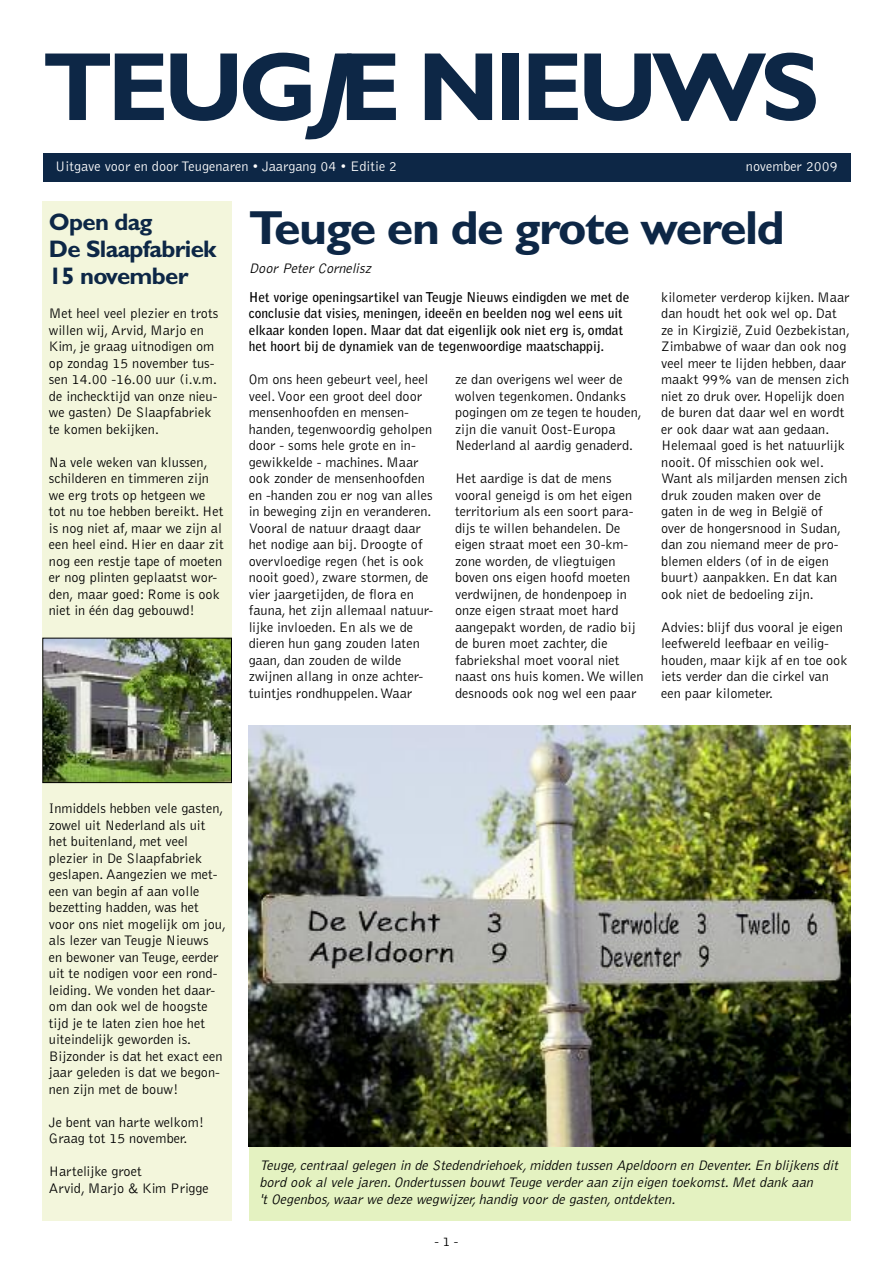
<style>
.page{position:relative;width:893px;height:1263px;background:#fff}
.page>*{position:absolute;margin:0;border:0;box-sizing:border-box;transform-origin:0 0}
.t1{font:700 97.5px "Gill Sans";letter-spacing:-.055em;color:#0d2746}
.t2{font:700 48px "Gill Sans";letter-spacing:-.03em;color:#0d2746}
.t3{font:700 24px/27px "Gill Sans";letter-spacing:-.03em;color:#0d2746}
.t4{font:300 14.25px/16.5px "Bell Gothic";color:#000}
.t5{font:italic 300 14.25px/17.1px "Bell Gothic";color:#000}
.t6{font:300 14.25px "Bell Gothic";color:#fff}
.t7{font:700 13.5px/16.5px "Bell Gothic";color:#000}
.t8{font:300 13.5px "Bell Gothic";color:#000}
.s1{font-style:italic}
.s2{font-family:"Helvetica";font-weight:400;font-size:16.5px}
</style>
<div class="page">
<div style="left:249px;top:1026px;width:601px;height:194px;background:#e4f2c1"></div>
<img style="left:249px;top:726px;width:601px;height:420px">
<div style="left:43px;top:201px;width:189px;height:1019px;background:#f3f6dc"></div>
<div style="left:43px;top:153px;width:807px;height:29px;background:#0d2746"></div>
<img style="left:45px;top:640px;width:185px;height:141px">
<div style="left:43px;top:638px;width:189px;height:145px;border:1px solid #000"></div>
<h1 class="t1" style="left:43px;top:50px;width:779px">TEUG<span class="s1">J</span>E NIEUWS</h1>
<p class="t6" style="left:55px;top:161px;width:343px">Uitgave voor en door Teugenaren <span class="s2">•</span> Jaargang 04 <span class="s2">•</span> Editie 2</p>
<p class="t6" style="left:746px;top:161px;width:93px">november 2009</p>
<h3 class="t3" style="left:49px;top:210px;width:169px">Open dag<br>De Slaapfabriek<br>15 november</h3>
<p class="t4" style="left:49px;top:306px;width:171px">Met heel veel plezier en trots willen wij, Arvid, Marjo en<br>Kim, je graag uitnodigen om op zondag 15 november tus&shy;sen 14.00 -16.00 uur (i.v.m. de inchecktijd van onze nieu&shy;we gasten) De Slaapfabriek te komen bekijken.</p>
<p class="t4" style="left:49px;top:454px;width:176px">Na vele weken van klussen, schilderen en timmeren zijn we erg trots op hetgeen we tot nu toe hebben bereikt. Het is nog niet af, maar we zijn al een heel eind. Hier en daar zit nog een restje tape of moeten er nog plinten geplaatst wor&shy;den, maar goed: Rome is ook niet in één dag gebouwd!</p>
<h2 class="t2" style="left:249px;top:210px;width:538px">Teuge en de grote wereld</h2>
<p class="t5" style="left:249px;top:260px;width:126px">Door Peter Cornelisz</p>
<p class="t7" style="left:249px;top:289px;width:382px">Het vorige openingsartikel van Teugje Nieuws eindigden we met de conclusie dat visies, meningen, ideeën en beelden nog wel eens uit elkaar konden lopen. Maar dat dat eigenlijk ook niet erg is, omdat het hoort bij de dynamiek van de tegenwoordige maatschappij.</p>
<p class="t4" style="left:455px;top:372px;width:188px">ze dan overigens wel weer de wolven tegenkomen. Ondanks pogingen om ze tegen te houden, zijn die vanuit Oost-Europa<br>Nederland al aardig genaderd.</p>
<p class="t4" style="left:455px;top:471px;width:190px">Het aardige is dat de mens vooral geneigd is om het eigen territorium als een soort para&shy;dijs te willen behandelen. De eigen straat moet een 30-km&shy;zone worden, de vliegtuigen boven ons eigen hoofd moeten verdwijnen, de hondenpoep in onze eigen straat moet hard aangepakt worden, de radio bij de buren moet zachter, die fabriekshal moet vooral niet naast ons huis komen.We willen desnoods ook nog wel een paar</p>
<p class="t4" style="left:249px;top:372px;width:186px">Om ons heen gebeurt veel, heel veel.Voor een groot deel door mensenhoofden en mensen&shy;handen, tegenwoordig geholpen door - soms hele grote en in&shy;gewikkelde - machines. Maar ook zonder de mensenhoofden en -handen zou er nog van alles in beweging zijn en veranderen.<br>Vooral de natuur draagt daar het nodige aan bij. Droogte of overvloedige regen (het is ook nooit goed), zware stormen, de vier jaargetijden, de flora en fauna, het zijn allemaal natuur&shy;lijke invloeden. En als we de dieren hun gang zouden laten gaan, dan zouden de wilde zwijnen allang in onze achter&shy;tuintjes rondhuppelen.Waar</p>
<p class="t4" style="left:661px;top:289px;width:190px">kilometer verderop kijken. Maar dan houdt het ook wel op. Dat ze in Kirgizië, Zuid Oezbekistan,<br>Zimbabwe of waar dan ook nog veel meer te lijden hebben, daar maakt 99% van de mensen zich niet zo druk over. Hopelijk doen de buren dat daar wel en wordt er ook daar wat aan gedaan.<br>Helemaal goed is het natuurlijk nooit. Of misschien ook wel.<br>Want als miljarden mensen zich druk zouden maken over de gaten in de weg in België of over de hongersnood in Sudan, dan zou niemand meer de pro&shy;blemen elders (of in de eigen buurt) aanpakken. En dat kan ook niet de bedoeling zijn.</p>
<p class="t4" style="left:661px;top:619px;width:188px">Advies: blijf dus vooral je eigen leefwereld leefbaar en veilig&shy;houden, maar kijk af en toe ook iets verder dan die cirkel van een paar kilometer.</p>
<p class="t4" style="left:49px;top:801px;width:179px">Inmiddels hebben vele gasten, zowel uit Nederland als uit het buitenland, met veel plezier in De Slaapfabriek geslapen. Aangezien we met&shy;een van begin af aan volle bezetting hadden, was het voor ons niet mogelijk om jou, als lezer van Teugje Nieuws<br>en bewoner van Teuge, eerder uit te nodigen voor een rond&shy;leiding. We vonden het daar&shy;om dan ook wel de hoogste tijd je te laten zien hoe het uiteindelijk geworden is.<br>Bijzonder is dat het exact een jaar geleden is dat we begon&shy;nen zijn met de bouw!</p>
<p class="t4" style="left:49px;top:1114px;width:157px">Je bent van harte welkom!<br>Graag tot 15 november.</p>
<p class="t4" style="left:49px;top:1164px;width:161px">Hartelijke groet<br>Arvid, Marjo &amp; Kim Prigge</p>
<p class="t5" style="left:259px;top:1157px;width:583px">Teuge, centraal gelegen in de Stedendriehoek, midden tussen Apeldoorn en Deventer. En blijkens dit bord ook al vele jaren. Ondertussen bouwt Teuge verder aan zijn eigen toekomst. Met dank aan<br>'t Oegenbos, waar we deze wegwijzer, handig voor de gasten, ontdekten.</p>
<p class="t8" style="left:435px;top:1236px;width:25px">-1-</p>
</div>
